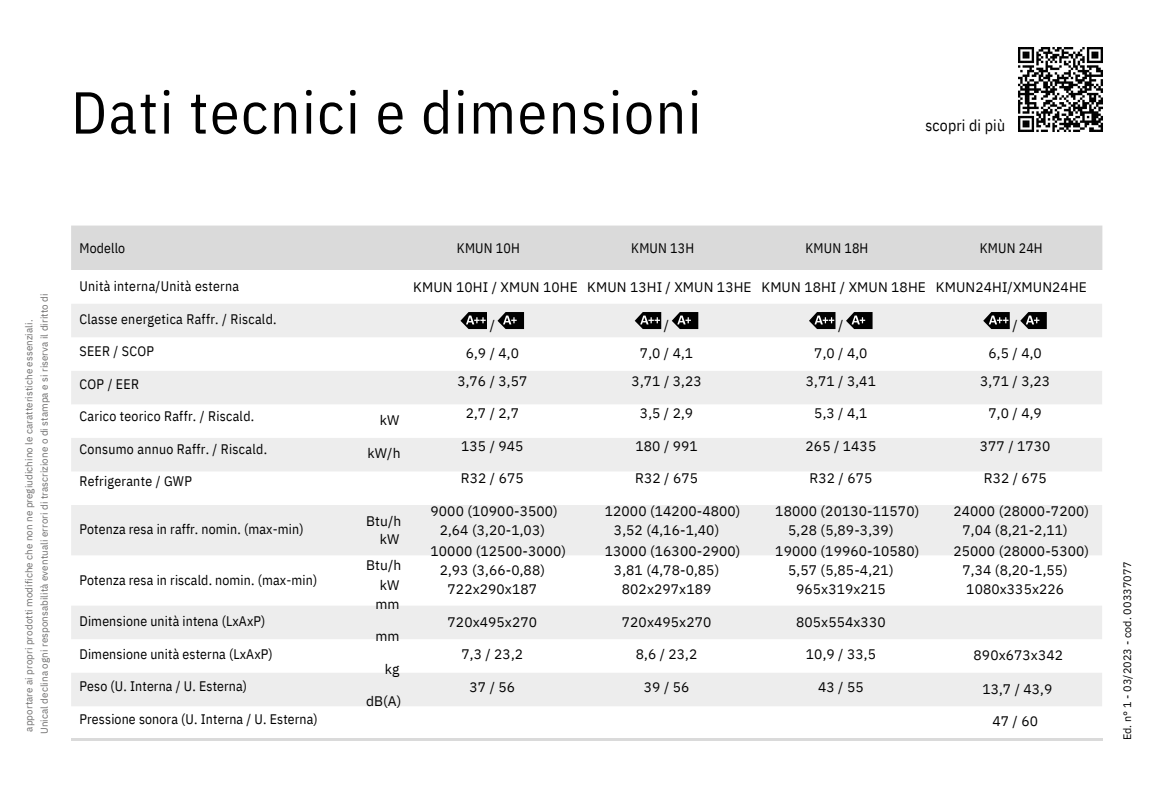
<style>
.page{position:relative;width:1173px;height:810px;background:#fff}
.page>*{position:absolute;margin:0;border:0;box-sizing:border-box;transform-origin:0 0}
.t1{font:59.1px "IBM Plex Sans Cond";letter-spacing:.03em;color:#000}
.t2{font:15.8px "IBM Plex Sans Cond";letter-spacing:.01em;color:#000}
.t3{font:13.8px/19.2px "IBM Plex Sans";letter-spacing:.01em;color:#000;text-align:center}
.t4{font:13.8px "IBM Plex Sans Cond";letter-spacing:.01em;color:#000}
.t5{font:10.8px "IBM Plex Sans";letter-spacing:.01em;color:#000}
.t6{font:9.8px "IBM Plex Sans";letter-spacing:.01em;color:#706f6f}
</style>
<div class="page">
<div style="left:71px;top:226px;width:1031px;height:44px;background:#dadada"></div>
<hr style="left:71px;top:739px;width:285px;height:1px;background:#dadada">
<hr style="left:356px;top:739px;width:49px;height:1px;background:#dadada">
<hr style="left:405px;top:739px;width:175px;height:1px;background:#dadada">
<hr style="left:580px;top:739px;width:174px;height:1px;background:#dadada">
<hr style="left:754px;top:739px;width:174px;height:1px;background:#dadada">
<hr style="left:928px;top:739px;width:174px;height:1px;background:#dadada">
<svg style="left:71px;top:304px;width:1031px;height:402px;fill:#ededed"></svg>
<svg style="left:460px;top:312px;width:27px;height:17px"></svg>
<svg style="left:498px;top:312px;width:26px;height:17px"></svg>
<svg style="left:635px;top:312px;width:26px;height:17px"></svg>
<svg style="left:672px;top:312px;width:26px;height:17px"></svg>
<svg style="left:809px;top:312px;width:27px;height:17px"></svg>
<svg style="left:846px;top:312px;width:27px;height:17px"></svg>
<svg style="left:983px;top:312px;width:27px;height:17px"></svg>
<svg style="left:1020px;top:312px;width:27px;height:17px"></svg>
<img style="left:1018px;top:47px;width:85px;height:85px">
<h2 class="t1" style="left:71px;top:73px;width:632px">Dati tecnici e dimensioni</h2>
<p class="t2" style="left:926px;top:115px;width:81px">scopri di più</p>
<h4 class="t6" style="left:38px;top:734px;width:442px;rotate:-90deg">Unical declina ogni responsabilità eventuali errori di trascrizione o di stampa e si riserva il diritto di</h4>
<h4 class="t6" style="left:23px;top:732px;width:414px;rotate:-90deg">apportare ai propri prodotti modifiche che non ne pregiudichino le caratteristiche essenziali.</h4>
<p class="t4" style="left:80px;top:239px;width:47px">Modello</p>
<h4 class="t4" style="left:80px;top:277px;width:161px">Unità interna/Unità esterna</h4>
<h4 class="t4" style="left:80px;top:309px;width:199px">Classe energetica Raffr. / Riscald.</h4>
<h4 class="t4" style="left:80px;top:342px;width:76px">SEER / SCOP</h4>
<h4 class="t4" style="left:80px;top:374px;width:61px">COP / EER</h4>
<h4 class="t4" style="left:80px;top:407px;width:176px">Carico teorico Raffr. / Riscald.</h4>
<h4 class="t4" style="left:80px;top:440px;width:189px">Consumo annuo Raffr. / Riscald.</h4>
<h4 class="t4" style="left:80px;top:472px;width:114px">Refrigerante / GWP</h4>
<h3 class="t4" style="left:80px;top:520px;width:226px">Potenza resa in raffr. nomin. (max-min)</h3>
<h3 class="t4" style="left:80px;top:571px;width:239px">Potenza resa in riscald. nomin. (max-min)</h3>
<h3 class="t4" style="left:80px;top:612px;width:187px">Dimensione unità intena (LxAxP)</h3>
<h3 class="t4" style="left:80px;top:645px;width:195px">Dimensione unità esterna (LxAxP)</h3>
<h3 class="t4" style="left:80px;top:677px;width:169px">Peso (U. Interna / U. Esterna)</h3>
<h3 class="t4" style="left:80px;top:710px;width:240px">Pressione sonora (U. Interna / U. Esterna)</h3>
<h3 class="t3" style="left:380px;top:411px;width:21px">kW</h3>
<h3 class="t3" style="left:368px;top:443px;width:34px">kW/h</h3>
<h3 class="t3" style="left:366px;top:512px;width:37px;line-height:17.7px;text-align:right">Btu/h kW</h3>
<h3 class="t3" style="left:366px;top:556px;width:37px;text-align:right">Btu/h kW mm</h3>
<h3 class="t3" style="left:375px;top:626px;width:26px">mm</h3>
<h3 class="t3" style="left:385px;top:659px;width:16px">kg</h3>
<h3 class="t3" style="left:366px;top:692px;width:37px">dB(A)</h3>
<h3 class="t4" style="left:457px;top:239px;width:64px">KMUN 10H</h3>
<h4 class="t4" style="left:631px;top:239px;width:64px">KMUN 13H</h4>
<h3 class="t4" style="left:806px;top:239px;width:64px">KMUN 18H</h3>
<h3 class="t4" style="left:980px;top:239px;width:64px">KMUN 24H</h3>
<p class="t3" style="left:413px;top:278px;width:166px">KMUN 10HI / XMUN 10HE</p>
<h4 class="t3" style="left:457px;top:310px;width:72px;line-height:28.1px">/<br>6,9 / 4,0<br>3,76 / 3,57</h4>
<h4 class="t3" style="left:466px;top:403px;width:55px">2,7 / 2,7</h4>
<h4 class="t3" style="left:461px;top:436px;width:64px">135 / 945</h4>
<h4 class="t3" style="left:461px;top:469px;width:64px">R32 / 675</h4>
<h4 class="t3" style="left:431px;top:501px;width:129px">9000 (10900-3500)<br>2,64 (3,20-1,03)</h4>
<h4 class="t3" style="left:431px;top:541px;width:137px">10000 (12500-3000)</h4>
<h4 class="t3" style="left:440px;top:560px;width:107px">2,93 (3,66-0,88)</h4>
<h4 class="t3" style="left:448px;top:579px;width:91px">722x290x187</h4>
<h4 class="t3" style="left:448px;top:612px;width:91px">720x495x270</h4>
<h4 class="t3" style="left:462px;top:644px;width:63px">7,3 / 23,2</h4>
<h4 class="t3" style="left:470px;top:677px;width:47px">37 / 56</h4>
<h4 class="t3" style="left:587px;top:278px;width:166px">KMUN 13HI / XMUN 13HE</h4>
<h4 class="t3" style="left:632px;top:310px;width:72px;line-height:28.1px">/<br>7,0 / 4,1<br>3,71 / 3,23</h4>
<h4 class="t3" style="left:640px;top:403px;width:55px">3,5 / 2,9</h4>
<h4 class="t3" style="left:635px;top:436px;width:64px">180 / 991</h4>
<h4 class="t3" style="left:635px;top:469px;width:64px">R32 / 675</h4>
<h4 class="t3" style="left:614px;top:501px;width:128px;text-align:left;text-indent:-9px">12000 (14200-4800)<br>3,52 (4,16-1,40)</h4>
<h4 class="t3" style="left:605px;top:541px;width:137px">13000 (16300-2900)</h4>
<h4 class="t3" style="left:614px;top:560px;width:107px">3,81 (4,78-0,85)</h4>
<h4 class="t3" style="left:622px;top:579px;width:91px">802x297x189</h4>
<h4 class="t3" style="left:622px;top:612px;width:91px">720x495x270</h4>
<h4 class="t3" style="left:636px;top:644px;width:63px">8,6 / 23,2</h4>
<h4 class="t3" style="left:644px;top:677px;width:47px">39 / 56</h4>
<h4 class="t3" style="left:762px;top:278px;width:166px">KMUN 18HI / XMUN 18HE</h4>
<h4 class="t3" style="left:806px;top:310px;width:72px;line-height:28.1px">/<br>7,0 / 4,0<br>3,71 / 3,41</h4>
<h4 class="t3" style="left:814px;top:403px;width:55px">5,3 / 4,1</h4>
<h4 class="t3" style="left:806px;top:436px;width:72px">265 / 1435</h4>
<h4 class="t3" style="left:810px;top:469px;width:64px">R32 / 675</h4>
<h4 class="t3" style="left:788px;top:501px;width:133px;text-align:left;text-indent:-13px">18000 (20130-11570)<br>5,28 (5,89-3,39)</h4>
<h4 class="t3" style="left:775px;top:541px;width:146px">19000 (19960-10580)</h4>
<h4 class="t3" style="left:788px;top:560px;width:107px">5,57 (5,85-4,21)</h4>
<h4 class="t3" style="left:796px;top:579px;width:91px">965x319x215</h4>
<h4 class="t3" style="left:796px;top:612px;width:91px">805x554x330</h4>
<h4 class="t3" style="left:806px;top:644px;width:72px">10,9 / 33,5</h4>
<h4 class="t3" style="left:818px;top:677px;width:47px">43 / 55</h4>
<h4 class="t3" style="left:936px;top:278px;width:152px">KMUN24HI/XMUN24HE</h4>
<h4 class="t3" style="left:980px;top:310px;width:72px;line-height:28.1px">/<br>6,5 / 4,0<br>3,71 / 3,23</h4>
<h4 class="t3" style="left:989px;top:403px;width:55px">7,0 / 4,9</h4>
<h4 class="t3" style="left:980px;top:436px;width:72px">377 / 1730</h4>
<h4 class="t3" style="left:984px;top:469px;width:64px">R32 / 675</h4>
<h4 class="t3" style="left:963px;top:501px;width:128px;text-align:left;text-indent:-9px">24000 (28000-7200)<br>7,04 (8,21-2,11)</h4>
<h4 class="t3" style="left:963px;top:541px;width:128px;text-align:left;text-indent:-9px">25000 (28000-5300)<br>7,34 (8,20-1,55)<br>1080x335x226</h4>
<h4 class="t3" style="left:974px;top:645px;width:91px">890x673x342</h4>
<h4 class="t3" style="left:982px;top:679px;width:72px">13,7 / 43,9</h4>
<h4 class="t3" style="left:992px;top:711px;width:47px">47 / 60</h4>
<p class="t5" style="left:1120px;top:740px;width:180px;rotate:-90deg">Ed. n° 1 - 03/2023 - cod. 00337077</p>
</div>
